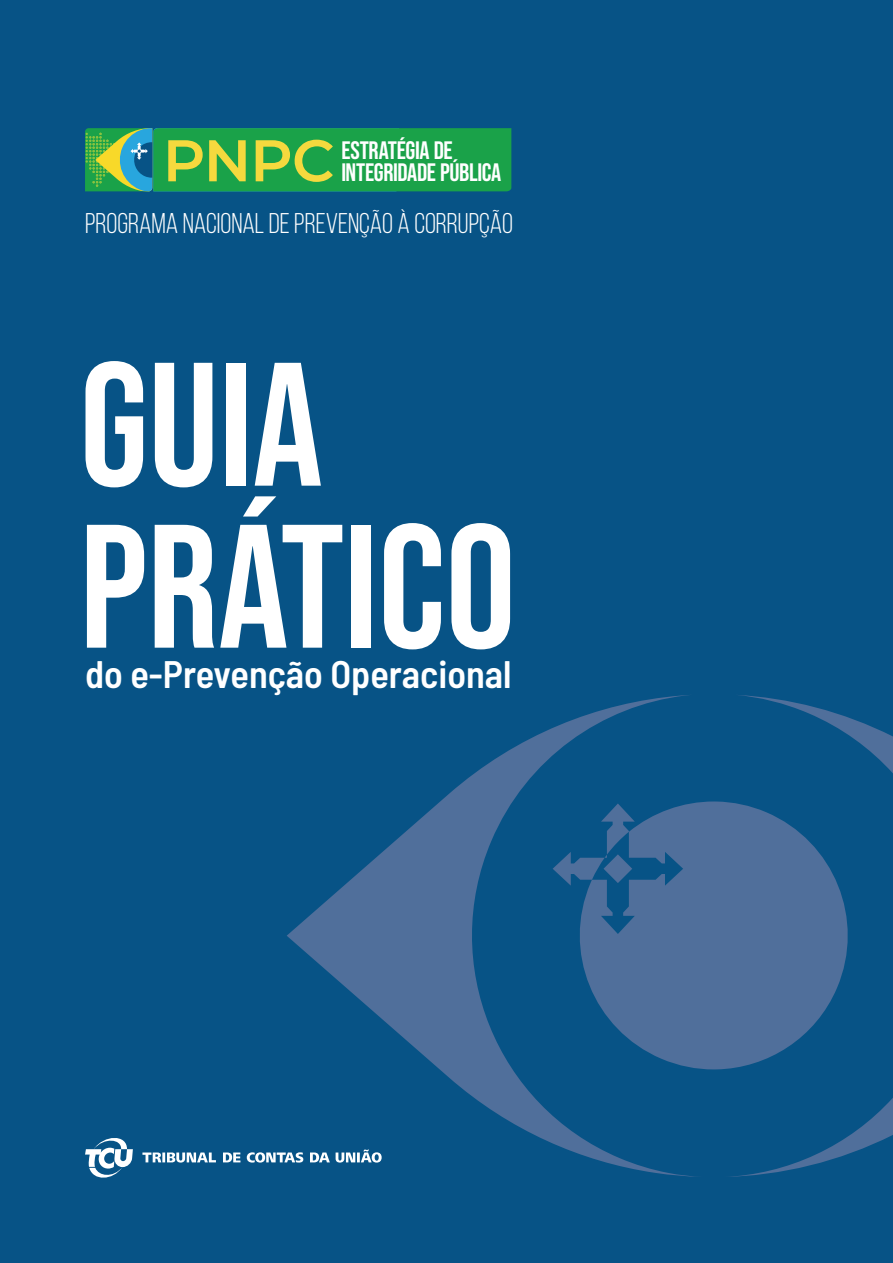
<style>
.page{position:relative;width:893px;height:1263px;background:#075386}
.page>*{position:absolute;margin:0;border:0;box-sizing:border-box;transform-origin:0 0}
.t1{font:175.5px/162px "Bebas Neue";color:#fff}
.t2{font:600 58.65px "Montserrat";color:#f5d93e}
.t3{font:600 semi-condensed 38.25px "Barlow";color:#fff}
.t4{font:28.5px "Bebas Neue";color:#fff}
.t5{font:25.2px "Bebas Neue";letter-spacing:-.01em;color:#fff}
</style>
<div class="page">
<svg style="left:85px;top:128px;width:426px;height:63px;background:#22a250"></svg>
<svg style="left:142px;top:1152px;width:145px;height:10px"></svg>
<svg style="left:85px;top:1138px;width:48px;height:40px"></svg>
<svg style="left:287px;top:695px;width:409px;height:482px"></svg>
<svg style="left:730px;top:695px;width:163px;height:482px"></svg>
<svg style="left:561px;top:801px;width:305px;height:268px;fill:#506f9b"></svg>
<svg style="left:553px;top:803px;width:82px;height:83px"></svg>
<p class="t5" style="left:341px;top:136px;width:113px">ESTRATÉGIA DE</p>
<h2 class="t2" style="left:163px;top:119px;width:173px">PNPC</h2>
<p class="t5" style="left:341px;top:158px;width:162px">INTEGRIDADE PÚBLICA</p>
<p class="t4" style="left:85px;top:208px;width:429px">PROGRAMA NACIONAL DE PREVENÇÃO À CORRUPÇÃO</p>
<h1 class="t1" style="left:80px;top:342px;width:438px">GUIA<br>PRÁTICO</h1>
<h3 class="t3" style="left:85px;top:647px;width:428px">do e-Prevenção Operacional</h3>
</div>
